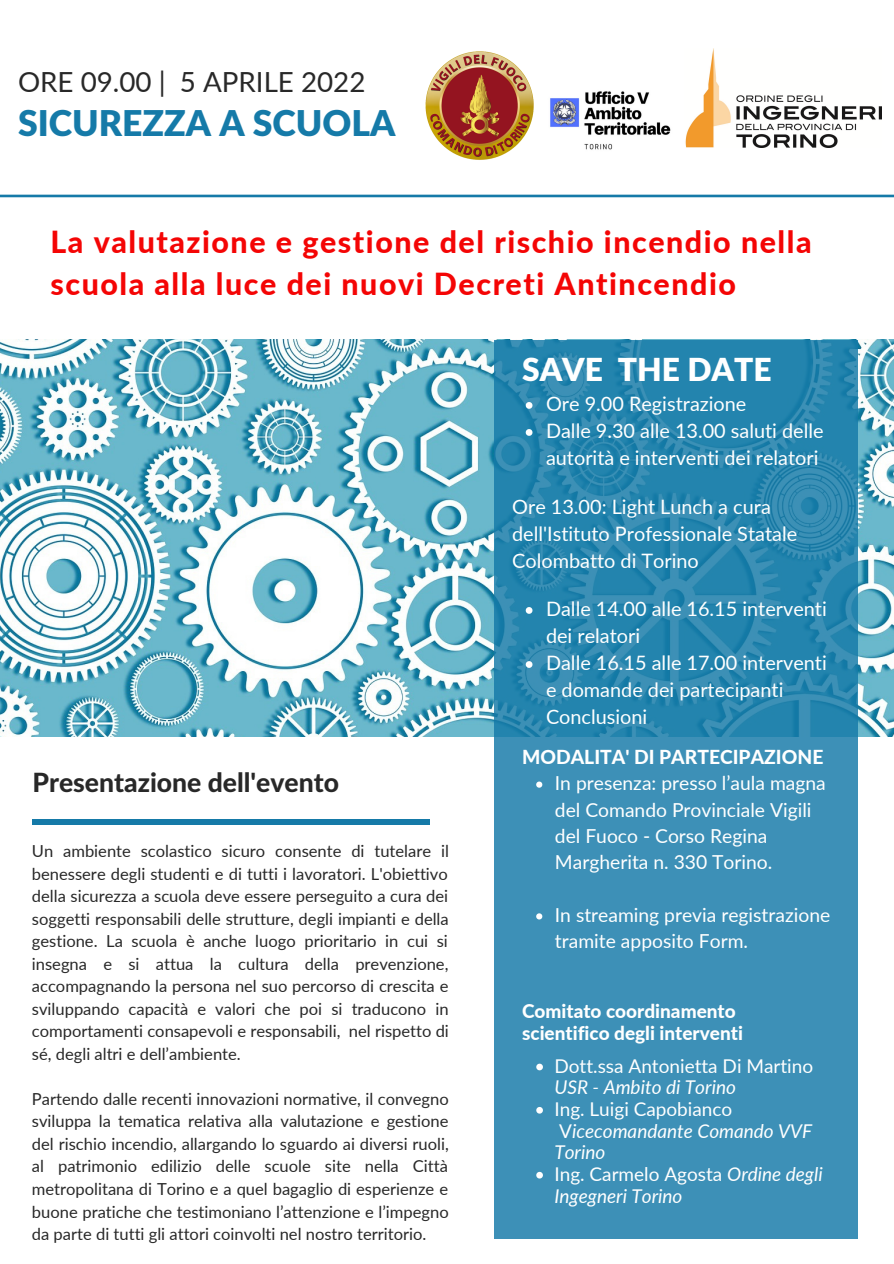
<style>
.page{position:relative;width:894px;height:1264px;background:#fff}
.page>*{position:absolute;margin:0;border:0;box-sizing:border-box;transform-origin:0 0}
.t1{font:900 35.55px "Lato Latin";color:#157aa8}
.t2{font:900 31.8px "Lato Latin";color:#fff}
.t3{font:800 30.45px/41.7px "Lato";letter-spacing:.05em;color:#f40505}
.t4{font:27.75px "Lato";color:#282828}
.t5{font:800 26.55px "Lato Latin";color:#282828}
.t6{font:19.8px/27px "Lato";color:#fff}
.t7{font:19.2px/26.4px "Lato";color:#fff}
.t8{font:800 19.2px "Lato";color:#fff}
.t9{font:italic 19.05px/21.6px "Lato";color:#fff}
.t10{font:800 19.05px/21.6px "Lato";color:#fff}
.t11{font:19.05px/21.6px "Lato";color:#fff}
.t12{font:16.5px/22.5px "Lato";color:#282828;text-align:justify}
.s1{font-style:italic}
.s2{font-style:normal}
</style>
<div class="page">
<svg style="left:0;top:194px;width:893px;height:4px;background:#65a7c5"></svg>
<img style="left:0;top:339px;width:893px;height:398px">
<svg style="left:494px;top:340px;width:362px;height:899px;background:#338bb3"></svg>
<div style="left:32px;top:819px;width:397px;height:6px;background:#157aa8"></div>
<img style="left:425px;top:51px;width:109px;height:109px">
<img style="left:685px;top:48px;width:195px;height:99px">
<img style="left:550px;top:91px;width:121px;height:59px">
<svg style="left:525px;top:402px;width:7px;height:7px"></svg>
<svg style="left:525px;top:429px;width:7px;height:7px"></svg>
<svg style="left:525px;top:607px;width:7px;height:7px"></svg>
<svg style="left:525px;top:661px;width:7px;height:7px"></svg>
<svg style="left:536px;top:781px;width:6px;height:6px"></svg>
<svg style="left:536px;top:913px;width:6px;height:6px"></svg>
<svg style="left:536px;top:1063px;width:6px;height:7px"></svg>
<svg style="left:536px;top:1106px;width:6px;height:7px"></svg>
<svg style="left:536px;top:1171px;width:6px;height:7px"></svg>
<p class="t4" style="left:18px;top:64px;width:349px">ORE 09.00 | 5 APRILE 2022</p>
<p class="t1" style="left:18px;top:107px;width:379px">SICUREZZA A SCUOLA</p>
<p class="t3" style="left:50px;top:220px;width:762px">La valutazione e gestione del rischio incendio nella scuola alla luce dei nuovi Decreti Antincendio</p>
<p class="t2" style="left:522px;top:355px;width:251px">SAVE THE DATE</p>
<p class="t6" style="left:546px;top:390px;width:202px">Ore 9.00 Registrazione</p>
<p class="t6" style="left:546px;top:417px;width:279px">Dalle 9.30 alle 13.00 saluti delle autorità e interventi dei relatori</p>
<p class="t6" style="left:512px;top:492px;width:286px">Ore 13.00: Light Lunch a cura dell'Istituto Professionale Statale<br>Colombatto di Torino</p>
<p class="t6" style="left:546px;top:595px;width:282px">Dalle 14.00 alle 16.15 interventi dei relatori</p>
<p class="t6" style="left:546px;top:649px;width:282px">Dalle 16.15 alle 17.00 interventi e domande dei partecipanti<br>Conclusioni</p>
<p class="t5" style="left:32px;top:770px;width:308px">Presentazione dell'evento</p>
<p class="t12" style="left:32px;top:839px;width:418px">Un ambiente scolastico sicuro consente di tutelare il benessere degli studenti e di tutti i lavoratori. L'obiettivo della sicurezza a scuola deve essere perseguito a cura dei soggetti responsabili delle strutture, degli impianti e della gestione. La scuola è anche luogo prioritario in cui si insegna e si attua la cultura della prevenzione, accompagnando la persona nel suo percorso di crescita e sviluppando capacità e valori che poi si traducono in comportamenti consapevoli e responsabili, nel rispetto di sé, degli altri e dell’ambiente.</p>
<p class="t12" style="left:32px;top:1087px;width:418px">Partendo dalle recenti innovazioni normative, il convegno sviluppa la tematica relativa alla valutazione e gestione del rischio incendio, allargando lo sguardo ai diversi ruoli, al patrimonio edilizio delle scuole site nella Città metropolitana di Torino e a quel bagaglio di esperienze e buone pratiche che testimoniano l’attenzione e l’impegno da parte di tutti gli attori coinvolti nel nostro territorio.</p>
<p class="t8" style="left:522px;top:745px;width:303px">MODALITA' DI PARTECIPAZIONE</p>
<p class="t7" style="left:554px;top:769px;width:272px">In presenza: presso l’aula magna del Comando Provinciale Vigili del Fuoco - Corso Regina<br>Margherita n. 330 Torino.</p>
<p class="t7" style="left:554px;top:901px;width:277px">In streaming previa registrazione tramite apposito Form.</p>
<p class="t10" style="left:522px;top:999px;width:222px">Comitato coordinamento scientifico degli interventi</p>
<p class="t11" style="left:554px;top:1054px;width:260px">Dott.ssa Antonietta Di Martino<br><span class="s1">USR - Ambito di Torino</span></p>
<p class="t9" style="left:554px;top:1097px;width:259px"><span class="s2">Ing. Luigi Capobianco<br>V</span>icecomandante Comando VVF<br>Torino</p>
<p class="t9" style="left:554px;top:1162px;width:270px"><span class="s2">Ing. Carmelo Agosta</span> Ordine degli<br>Ingegneri Torino</p>
</div>
